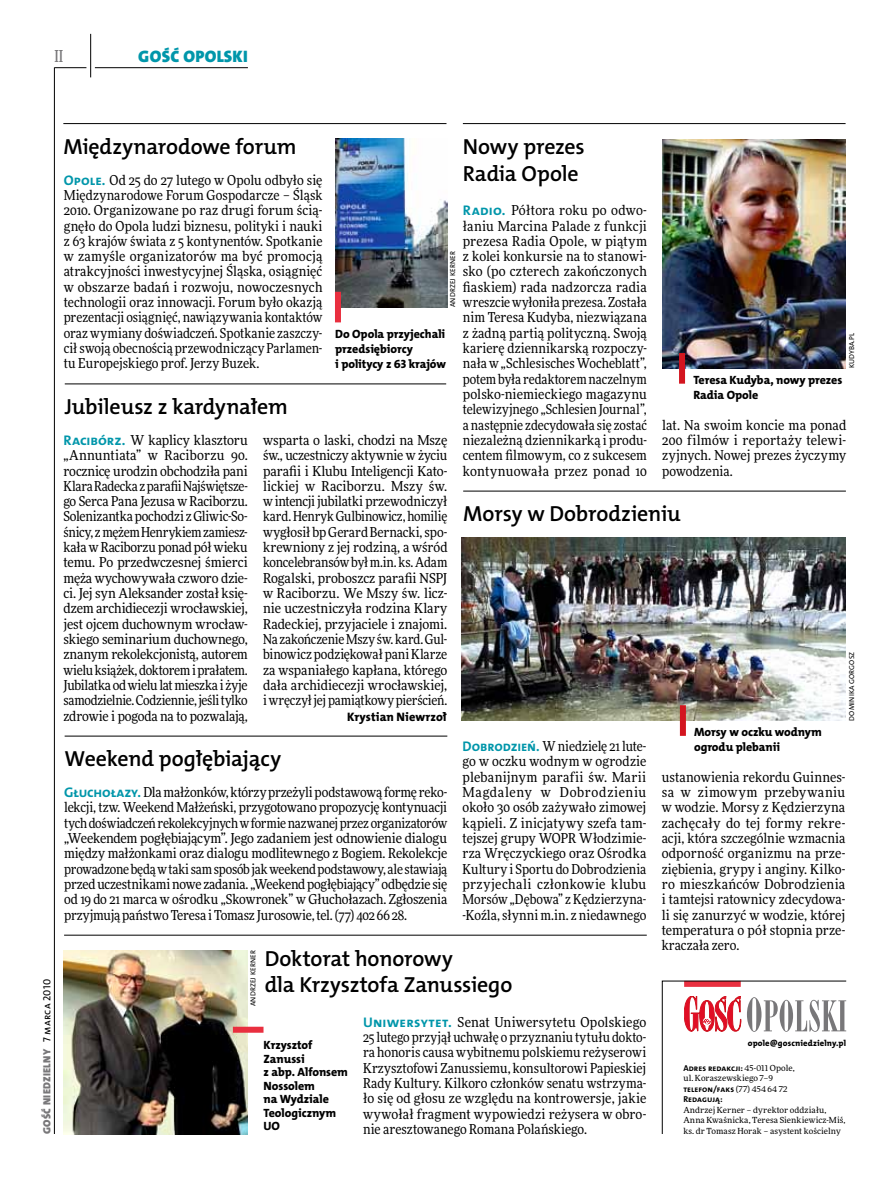
<style>
.page{position:relative;width:893px;height:1191px;background:#fff}
.page>*{position:absolute;margin:0;border:0;box-sizing:border-box;transform-origin:0 0}
.t1{font:21.9px/26.7px "The Mix HP6 Se Bld";letter-spacing:-.01em;color:#000}
.t2{font:16.65px "The Mix HP9 Blk";letter-spacing:.02em;color:#0096aa}
.t3{font:500 16.5px "Freeday Narrow";color:#787779;scale:.9 1}
.t4{font:13.65px/15.3px "Freeday Narrow News";color:#000;text-align:justify}
.t5{font:12.3px "The Mix HP8 Ex Bld";color:#000}
.t6{font:12px/13.5px "The Mix HP8 Ex Bld";letter-spacing:-.005em;color:#000}
.t7{font:10.5px "The Mix HP9 Blk";letter-spacing:.025em;color:#787779}
.t8{font:8.55px/10.5px "The Mix HP7 Bld";letter-spacing:.005em;color:#000}
.t9{font:8.55px "The Mix HP8 Ex Bld";letter-spacing:.015em;color:#000}
.t10{font:8.4px/10.5px "Freeday News";letter-spacing:.01em;color:#000}
.t11{font:7.2px "The Mix HP5 Plain";letter-spacing:.015em;color:#000}
.s1{font-family:"The Mix HP5 Plain";color:#000}
.s2{font-family:"The Mix HP7 Bld";font-size:13.95px;color:#0096aa}
.s3{font-family:"Freeday News";font-size:8.4px}
</style>
<div class="page">
<hr style="left:54px;top:67px;width:1px;height:1067px;background:#000">
<hr style="left:90px;top:34px;width:1px;height:43px;background:#000">
<hr style="left:54px;top:67px;width:32px;height:1px;background:#000">
<hr style="left:95px;top:67px;width:153px;height:1px;background:#000">
<hr style="left:63px;top:123px;width:383px;height:1px;background:#000">
<hr style="left:463px;top:491px;width:383px;height:1px;background:#000">
<hr style="left:65px;top:736px;width:382px;height:1px;background:#000">
<hr style="left:65px;top:384px;width:381px;height:1px;background:#000">
<hr style="left:463px;top:123px;width:383px;height:1px;background:#000">
<hr style="left:64px;top:935px;width:583px;height:1px;background:#000">
<img style="left:335px;top:139px;width:113px;height:168px">
<img style="left:462px;top:537px;width:384px;height:183px">
<img style="left:663px;top:139px;width:183px;height:229px">
<img style="left:64px;top:950px;width:184px;height:184px">
<div style="left:679px;top:353px;width:6px;height:31px;background:#d3151f"></div>
<div style="left:680px;top:705px;width:6px;height:31px;background:#d3151f"></div>
<svg style="left:662px;top:980px;width:185px;height:154px"></svg>
<div style="left:335px;top:292px;width:6px;height:30px;background:#e92f3f"></div>
<div style="left:233px;top:1026px;width:30px;height:6px;background:#e92f3f"></div>
<p class="t3" style="left:54px;top:46px;width:11px">II</p>
<p class="t2" style="left:138px;top:46px;width:111px">GOŚĆ OPOLSKI</p>
<p class="t7" style="left:40px;top:1134px;width:156px;rotate:-90deg">GOŚĆ NIEDZIELNY <span class="s1">7 marca 2010</span></p>
<h1 class="t1" style="left:63px;top:133px;width:235px">Międzynarodowe forum</h1>
<h1 class="t1" style="left:463px;top:133px;width:123px">Nowy prezes<br>Radia Opole</h1>
<p class="t4" style="left:64px;top:172px;width:260px"><span class="s2">Opole.</span> Od 25 do 27 lutego w Opolu odbyło się Międzynarodowe Forum Gospodarcze – Śląsk 2010. Organizowane po raz drugi forum ścią&shy;gnęło do Opola ludzi biznesu, polityki i nauki z 63 krajów świata z 5 kontynentów. Spotkanie w zamyśle organizatorów ma być promocją atrakcyjności inwestycyjnej Śląska, osiągnięć w obszarze badań i rozwoju, nowoczesnych technologii oraz innowacji. Forum było okazją prezentacji osiągnięć, nawiązywania kontaktów oraz wymiany doświadczeń. Spotkanie zaszczy&shy;cił swoją obecnością przewodniczący Parlamen&shy;tu Europejskiego prof. Jerzy Buzek.</p>
<p class="t4" style="left:463px;top:202px;width:186px"><span class="s2">Radio.</span> Półtora roku po odwo&shy;łaniu Marcina Palade z funkcji prezesa Radia Opole, w piątym z kolei konkursie na to stanowi&shy;sko (po czterech zakończonych fiaskiem) rada nadzorcza radia wreszcie wyłoniła prezesa. Została nim Teresa Kudyba, niezwiązana z żadną partią polityczną. Swoją karierę dziennikarską rozpoczy&shy;nała w „Schlesisches Wocheblatt”, potem była redaktorem naczelnym polsko-niemieckiego magazynu telewizyjnego „Schlesien Journal”, a następnie zdecydowała się zostać niezależną dziennikarką i produ&shy;centem filmowym, co z sukcesem kontynuowała przez ponad 10</p>
<p class="t11" style="left:448px;top:307px;width:57px;rotate:-90deg">Andrzej Kerner</p>
<p class="t6" style="left:335px;top:326px;width:112px;line-height:15.3px">Do Opola przyjechali przedsiębiorcy<br>i politycy z 63 krajów</p>
<p class="t11" style="left:847px;top:368px;width:36px;rotate:-90deg">Kudyba.pl</p>
<p class="t6" style="left:693px;top:372px;width:151px;line-height:15.3px">Teresa Kudyba, nowy prezes<br>Radia Opole</p>
<h1 class="t1" style="left:65px;top:394px;width:225px">Jubileusz z kardynałem</h1>
<p class="t4" style="left:662px;top:417px;width:186px">lat. Na swoim koncie ma ponad 200 filmów i reportaży telewi&shy;zyjnych. Nowej prezes życzymy powodzenia.</p>
<p class="t4" style="left:63px;top:432px;width:186px"><span class="s2">Racibórz.</span> W kaplicy klasztoru „Annuntiata” w Raciborzu 90. rocznicę urodzin obchodziła pani Klara Radecka z parafii Najświętsze&shy;go Serca Pana Jezusa w Raciborzu.<br>Solenizantka pochodzi z Gliwic-So&shy;śnicy, z mężem Henrykiem zamiesz&shy;kała w Raciborzu ponad pół wieku temu. Po przedwczesnej śmierci męża wychowywała czworo dzie&shy;ci. Jej syn Aleksander został księ&shy;dzem archidiecezji wrocławskiej, jest ojcem duchownym wrocław&shy;skiego seminarium duchownego, znanym rekolekcjonistą, autorem wielu książek, doktorem i prałatem.<br>Jubilatka od wielu lat mieszka i żyje samodzielnie. Codziennie, jeśli tylko zdrowie i pogoda na to pozwalają,</p>
<p class="t4" style="left:263px;top:432px;width:186px">wsparta o laski, chodzi na Mszę św., uczestniczy aktywnie w życiu parafii i Klubu Inteligencji Kato&shy;lickiej w Raciborzu. Mszy św. w intencji jubilatki przewodniczył kard. Henryk Gulbinowicz, homilię wygłosił bp Gerard Bernacki, spo&shy;krewniony z jej rodziną, a wśród koncelebransów był m.in. ks. Adam Rogalski, proboszcz parafii NSPJ w Raciborzu. We Mszy św. licz&shy;nie uczestniczyła rodzina Klary Radeckiej, przyjaciele i znajomi.<br>Na zakończenie Mszy św. kard. Gul&shy;binowicz podziękował pani Klarze za wspaniałego kapłana, którego dała archidiecezji wrocławskiej, i wręczył jej pamiątkowy pierścień.</p>
<h1 class="t1" style="left:463px;top:501px;width:219px">Morsy w Dobrodzieniu</h1>
<p class="t11" style="left:847px;top:720px;width:70px;rotate:-90deg">Dominika Gorgosz</p>
<p class="t5" style="left:347px;top:708px;width:102px">Krystian Niewrzoł</p>
<h1 class="t1" style="left:65px;top:746px;width:218px">Weekend pogłębiający</h1>
<p class="t4" style="left:64px;top:784px;width:385px"><span class="s2">Głuchołazy.</span> Dla małżonków, którzy przeżyli podstawową formę reko&shy;lekcji, tzw. Weekend Małżeński, przygotowano propozycję kontynuacji tych doświadczeń rekolekcyjnych w formie nazwanej przez organizatorów „Weekendem pogłębiającym”. Jego zadaniem jest odnowienie dialogu między małżonkami oraz dialogu modlitewnego z Bogiem. Rekolekcje prowadzone będą w taki sam sposób jak weekend podstawowy, ale stawiają przed uczestnikami nowe zadania. „Weekend pogłębiający” odbędzie się od 19 do 21 marca w ośrodku „Skowronek” w Głuchołazach. Zgłoszenia przyjmują państwo Teresa i Tomasz Jurosowie, tel. (77) 402 66 28.</p>
<p class="t4" style="left:463px;top:738px;width:185px"><span class="s2">Dobrodzień.</span> W niedzielę 21 lute&shy;go w oczku wodnym w ogrodzie plebanijnym parafii św. Marii Magdaleny w Dobrodzieniu około 30 osób zażywało zimowej kąpieli. Z inicjatywy szefa tam&shy;tejszej grupy WOPR Włodzimie&shy;rza Wręczyckiego oraz Ośrodka Kultury i Sportu do Dobrodzienia przyjechali członkowie klubu Morsów „Dębowa” z Kędzierzyna--Koźla, słynni m.in. z niedawnego</p>
<p class="t11" style="left:248px;top:1006px;width:57px;rotate:-90deg">Andrzej Kerner</p>
<h1 class="t1" style="left:265px;top:945px;width:249px">Doktorat honorowy<br>dla Krzysztofa Zanussiego</h1>
<p class="t6" style="left:264px;top:1038px;width:86px">Krzysztof<br>Zanussi<br>z abp. Alfonsem<br>Nossolem<br>na Wydziale<br>Teologicznym<br>UO</p>
<p class="t4" style="left:363px;top:1014px;width:285px"><span class="s2">Uniwersytet.</span> Senat Uniwersytetu Opolskiego 25 lutego przyjął uchwałę o przyznaniu tytułu dokto&shy;ra honoris causa wybitnemu polskiemu reżyserowi Krzysztofowi Zanussiemu, konsultorowi Papieskiej Rady Kultury. Kilkoro członków senatu wstrzyma&shy;ło się od głosu ze względu na kontrowersje, jakie wywołał fragment wypowiedzi reżysera w obro&shy;nie aresztowanego Romana Polańskiego.</p>
<p class="t6" style="left:694px;top:724px;width:129px;line-height:15.3px">Morsy w oczku wodnym ogrodu plebanii</p>
<p class="t4" style="left:662px;top:769px;width:185px">ustanowienia rekordu Guinnes&shy;sa w zimowym przebywaniu w wodzie. Morsy z Kędzierzyna zachęcały do tej formy rekre&shy;acji, która szczególnie wzmacnia odporność organizmu na prze&shy;ziębienia, grypy i anginy. Kilko&shy;ro mieszkańców Dobrodzienia i tamtejsi ratownicy zdecydowa&shy;li się zanurzyć w wodzie, której temperatura o pół stopnia prze&shy;kraczała zero.</p>
<p class="t9" style="left:748px;top:1038px;width:100px">opole@goscniedzielny.pl</p>
<p class="t8" style="left:683px;top:1063px;width:113px">Adres redakcji: <span class="s3">45-011 Opole,</span></p>
<p class="t10" style="left:683px;top:1073px;width:91px">ul. Koraszewskiego 7–9</p>
<p class="t8" style="left:683px;top:1084px;width:106px">telefon/faks <span class="s3">(77) 454 64 72<br></span>Redagują:</p>
<p class="t10" style="left:683px;top:1104px;width:164px">Andrzej Kerner – dyrektor oddziału,<br>Anna Kwaśnicka, Teresa Sienkiewicz-Miś, ks. dr Tomasz Horak – asystent kościelny</p>
</div>
